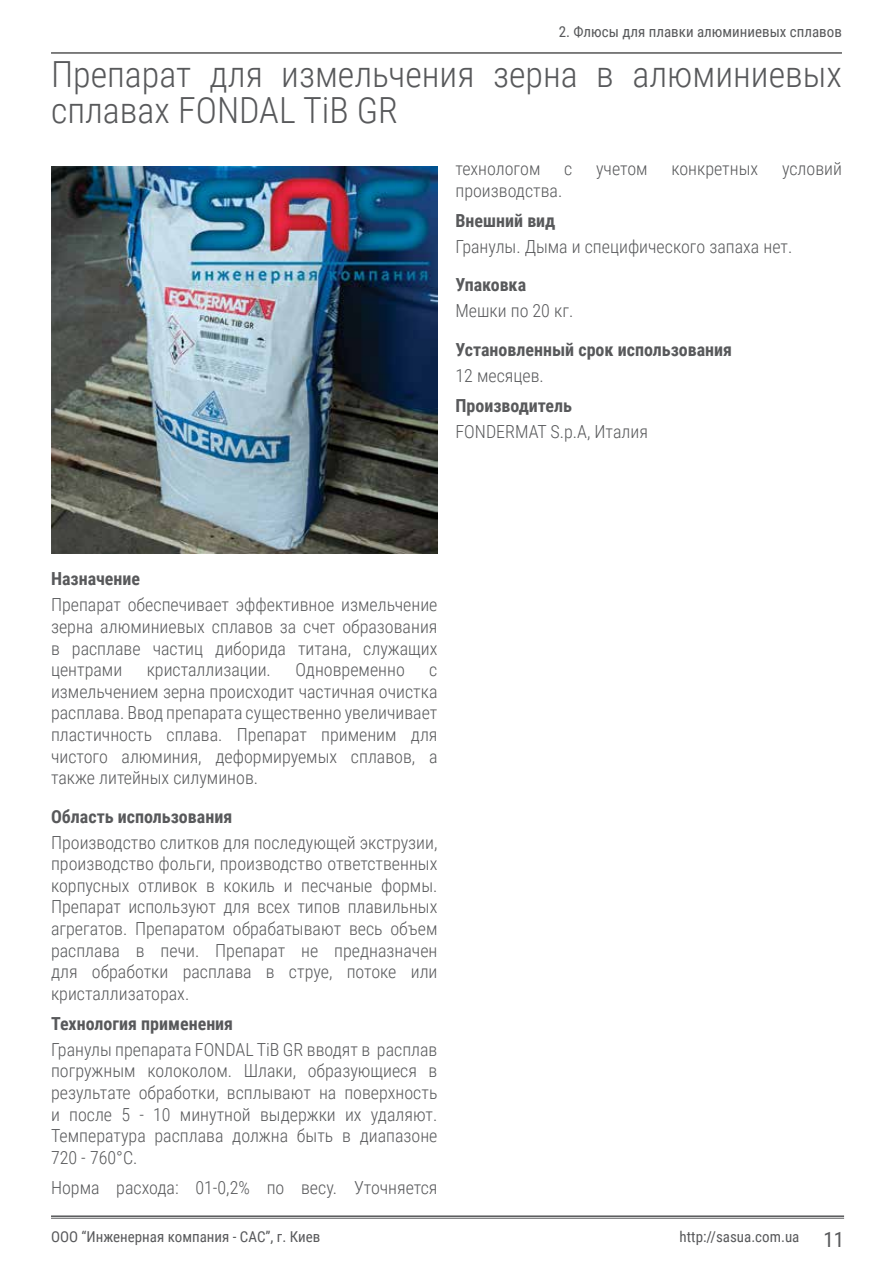
<style>
.page{position:relative;width:893px;height:1263px;background:#fff}
.page>*{position:absolute;margin:0;border:0;box-sizing:border-box;transform-origin:0 0}
.t1{font:300 36px/36px "Roboto Condensed";color:#58595b}
.t2{font:300 18px/21.6px "Roboto Condensed";color:#58595b;text-align:justify}
.t3{font:700 18px "Roboto Condensed";color:#58595b}
.t4{font:15px "Roboto Condensed";color:#58595b}
.s1{font-size:21px}
</style>
<div class="page">
<hr style="left:51px;top:1215px;width:793px;height:2px;background:#58595b">
<hr style="left:51px;top:1218px;width:793px;height:1px;background:#58595b">
<hr style="left:51px;top:53px;width:791px;height:1px;background:#000">
<img style="left:51px;top:167px;width:386px;height:387px">
<p class="t4" style="left:559px;top:21px;width:285px">2. Флюсы для плавки алюминиевых сплавов</p>
<h1 class="t1" style="left:51px;top:55px;width:792px">Препарат для измельчения зерна в алюминиевых сплавах FONDAL TiB GR</h1>
<p class="t2" style="left:455px;top:157px;width:86px">технологом</p>
<p class="t2" style="left:564px;top:157px;width:10px">с</p>
<p class="t2" style="left:596px;top:157px;width:53px">учетом</p>
<p class="t2" style="left:671px;top:157px;width:88px">конкретных</p>
<p class="t2" style="left:782px;top:157px;width:61px">условий</p>
<p class="t2" style="left:455px;top:179px;width:108px">производства.</p>
<p class="t3" style="left:455px;top:208px;width:101px">Внешний вид</p>
<p class="t2" style="left:455px;top:235px;width:338px">Гранулы. Дыма и специфического запаха нет.</p>
<p class="t3" style="left:455px;top:272px;width:72px">Упаковка</p>
<p class="t2" style="left:455px;top:299px;width:119px">Мешки по 20 кг.</p>
<p class="t3" style="left:455px;top:337px;width:278px">Установленный срок использования</p>
<p class="t2" style="left:455px;top:364px;width:90px">12 месяцев.</p>
<p class="t3" style="left:455px;top:393px;width:118px">Производитель</p>
<p class="t2" style="left:455px;top:420px;width:194px">FONDERMAT S.p.A, Италия</p>
<p class="t3" style="left:51px;top:566px;width:91px">Назначение</p>
<p class="t2" style="left:51px;top:593px;width:388px">Препарат обеспечивает эффективное измельчение зерна алюминиевых сплавов за счет образования в расплаве частиц диборида титана, служащих центрами</p>
<p class="t2" style="left:147px;top:658px;width:126px">кристаллизации.</p>
<p class="t2" style="left:295px;top:658px;width:111px">Одновременно</p>
<p class="t2" style="left:51px;top:658px;width:388px;text-indent:378px">с измельчением зерна происходит частичная очистка расплава. Ввод препарата существенно увеличивает пластичность сплава. Препарат применим для чистого алюминия, деформируемых сплавов, а также литейных силуминов.</p>
<p class="t3" style="left:51px;top:804px;width:183px">Область использования</p>
<p class="t2" style="left:51px;top:831px;width:388px">Производство слитков для последующей экструзии, производство фольги, производство ответственных корпусных отливок в кокиль и песчаные формы.<br>Препарат используют для всех типов плавильных агрегатов. Препаратом обрабатывают весь объем расплава в печи. Препарат не предназначен для обработки расплава в струе, потоке или кристаллизаторах.</p>
<p class="t3" style="left:51px;top:1011px;width:184px">Технология применения</p>
<p class="t2" style="left:51px;top:1038px;width:388px">Гранулы препарата FONDAL TiB GR вводят в расплав погружным колоколом. Шлаки, образующиеся в результате обработки, всплывают на поверхность и после 5 - 10 минутной выдержки их удаляют.<br>Температура расплава должна быть в диапазоне 720 - 760°С.</p>
<p class="t2" style="left:51px;top:1176px;width:388px">Норма раcхода: 01-0,2% по весу. Уточняется</p>
<p class="t4" style="left:51px;top:1226px;width:271px">ООО “Инженерная компания - САС”, г. Киев</p>
<p class="t4" style="left:680px;top:1226px;width:166px">http://sasua.com.ua <span class="s1">11</span></p>
</div>
